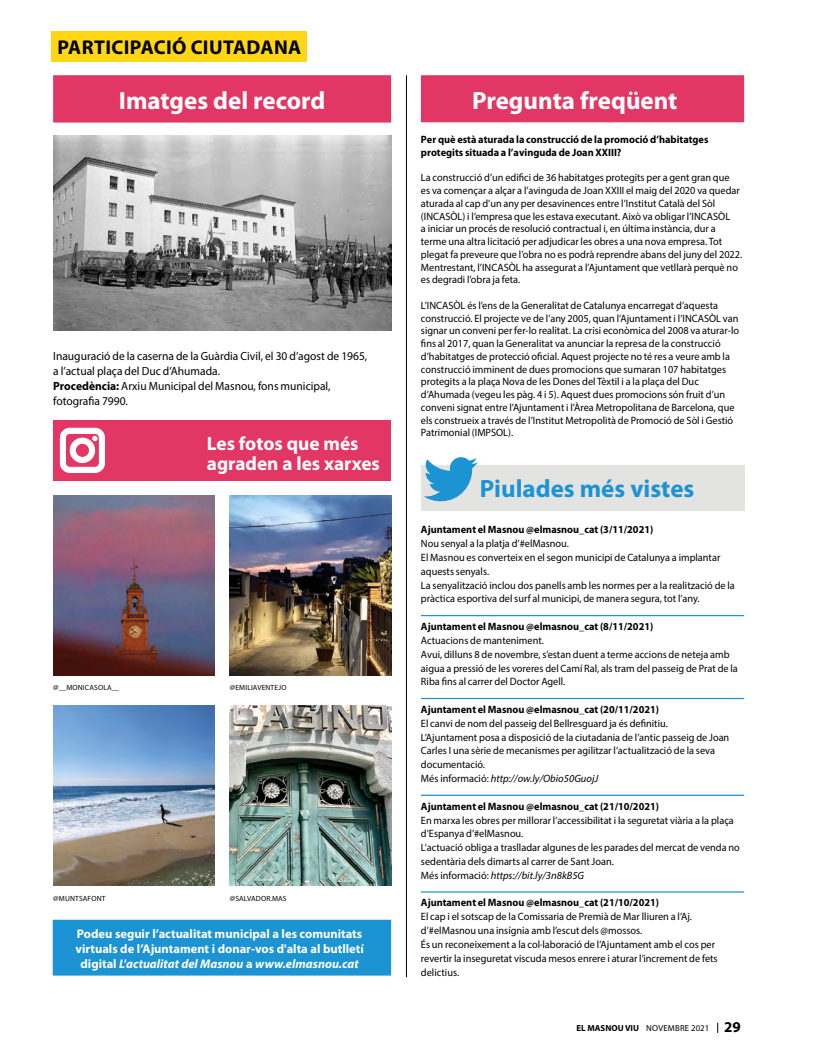
<style>
.page{position:relative;width:815px;height:1053px;background:#fff}
.page>*{position:absolute;margin:0;border:0;box-sizing:border-box;transform-origin:0 0}
.t1{font:700 25px "Myriad Pro";color:#fff}
.t2{font:700 25px "Myriad Pro";color:#1c93d2}
.t3{font:700 20px "Myriad Pro";letter-spacing:.02em;color:#000}
.t4{font:700 19.25px "Myriad Pro";color:#fff}
.t5{font:700 15px "Myriad Pro";color:#000}
.t6{font:700 12.5px/15px "Myriad Pro";color:#fff;text-align:center}
.TEXTO{font:11.88px "Myriad Pro";color:#000}
.TEXTO-2{font:10.62px/12.8px "Myriad Pro";color:#000}
.TEXTO-3{font:700 10.62px/12.8px "Myriad Pro";color:#000}
.TEXTO-4{font:italic 10.62px "Myriad Pro";color:#000}
.t7{font:8.75px "Myriad Pro";letter-spacing:.02em;color:#000}
.t8{font:7.5px "Myriad Pro";letter-spacing:.02em;color:#000}
.s1{font-weight:700}
.s2{font-style:italic}
.s3{font-style:normal}
</style>
<div class="page">
<div style="left:52px;top:31px;width:255px;height:31px;background:#ffd613"></div>
<div style="left:53px;top:919px;width:338px;height:56px;background:#1c93d2;border:1px solid #1c93d2"></div>
<div style="left:53px;top:420px;width:338px;height:60px;background:#e23764"></div>
<div style="left:53px;top:75px;width:338px;height:48px;background:#e23764;border:1px solid #e23764"></div>
<div style="left:421px;top:75px;width:323px;height:47px;background:#e23764;border:1px solid #e23764"></div>
<hr style="left:406px;top:75px;width:1px;height:902px;background:#000">
<div style="left:421px;top:465px;width:323px;height:45px;background:#e3e3e2"></div>
<svg style="left:423px;top:457px;width:55px;height:44px"></svg>
<svg style="left:60px;top:428px;width:45px;height:44px"></svg>
<img style="left:53px;top:135px;width:338px;height:195px">
<img style="left:53px;top:495px;width:162px;height:180px">
<img style="left:53px;top:705px;width:162px;height:180px">
<img style="left:230px;top:495px;width:161px;height:180px">
<img style="left:230px;top:705px;width:161px;height:180px">
<hr style="left:421px;top:615px;width:323px;height:1px;background:#1c93d2">
<hr style="left:421px;top:697px;width:323px;height:2px;background:#1c93d2">
<hr style="left:421px;top:794px;width:323px;height:1px;background:#1c93d2">
<hr style="left:421px;top:891px;width:323px;height:1px;background:#1c93d2">
<p class="t3" style="left:57px;top:36px;width:246px">PARTICIPACIÓ CIUTADANA</p>
<p class="t1" style="left:119px;top:87px;width:208px">Imatges del record</p>
<p class="t1" style="left:472px;top:87px;width:207px">Pregunta freqüent</p>
<p class="TEXTO" style="left:53px;top:349px;width:316px">Inauguració de la caserna de la Guàrdia Civil, el 30 d’agost de 1965,</p>
<p class="TEXTO" style="left:53px;top:364px;width:169px">a l’actual plaça del Duc d’Ahumada.</p>
<p class="TEXTO" style="left:53px;top:379px;width:279px"><span class="s1">Procedència:</span> Arxiu Municipal del Masnou, fons municipal,</p>
<p class="TEXTO" style="left:53px;top:394px;width:76px">fotografia 7990.</p>
<p class="t4" style="left:207px;top:432px;width:153px">Les fotos que més</p>
<p class="t4" style="left:207px;top:452px;width:175px">agraden a les xarxes</p>
<p class="t8" style="left:53px;top:683px;width:67px">@__MONICASOLA__</p>
<p class="t8" style="left:230px;top:683px;width:58px">@EMILIAVENTEJO</p>
<p class="t8" style="left:53px;top:893px;width:54px">@MUNTSAFONT</p>
<p class="t8" style="left:230px;top:893px;width:58px">@SALVADOR.MAS</p>
<p class="t6" style="left:75px;top:926px;width:290px">Podeu seguir l’actualitat municipal a les comunitats virtuals de l’Ajuntament i donar-vos d'alta al butlletí digital <span class="s2">L'actualitat del Masnou</span> a <span class="s2">www.elmasnou.cat</span></p>
<p class="TEXTO-3" style="left:421px;top:133px;width:289px">Per què està aturada la construcció de la promoció d’habitatges protegits situada a l’avinguda de Joan XXIII?</p>
<p class="TEXTO-2" style="left:421px;top:171px;width:323px">La construcció d’un edifici de 36 habitatges protegits per a gent gran que<br>es va començar a alçar a l’avinguda de Joan XXIII el maig del 2020 va quedar aturada al cap d’un any per desavinences entre l’Institut Català del Sòl (INCASÒL) i l’empresa que les estava executant. Això va obligar l’INCASÒL<br>a iniciar un procés de resolució contractual i, en última instància, dur a terme una altra licitació per adjudicar les obres a una nova empresa. Tot plegat fa preveure que l’obra no es podrà reprendre abans del juny del 2022.<br>Mentrestant, l’INCASÒL ha assegurat a l’Ajuntament que vetllarà perquè no es degradi l’obra ja feta.</p>
<p class="TEXTO-2" style="left:421px;top:299px;width:320px">L’INCASÒL és l’ens de la Generalitat de Catalunya encarregat d’aquesta construcció. El projecte ve de l’any 2005, quan l’Ajuntament i l’INCASÒL van signar un conveni per fer-lo realitat. La crisi econòmica del 2008 va aturar-lo fins al 2017, quan la Generalitat va anunciar la represa de la construcció d’habitatges de protecció oficial. Aquest projecte no té res a veure amb la construcció imminent de dues promocions que sumaran 107 habitatges protegits a la plaça Nova de les Dones del Tèxtil i a la plaça del Duc d’Ahumada (vegeu les pàg. 4 i 5). Aquest dues promocions són fruit d’un conveni signat entre l’Ajuntament i l’Àrea Metropolitana de Barcelona, que els construeix a través de l’Institut Metropolità de Promoció de Sòl i Gestió Patrimonial (IMPSOL).</p>
<p class="t2" style="left:480px;top:474px;width:216px">Piulades més vistes</p>
<p class="TEXTO-3" style="left:421px;top:523px;width:234px">Ajuntament el Masnou @elmasnou_cat (3/11/2021)</p>
<p class="TEXTO-2" style="left:421px;top:537px;width:150px">Nou senyal a la platja d’#elMasnou.</p>
<p class="TEXTO-2" style="left:421px;top:550px;width:301px;line-height:13.9px">El Masnou es converteix en el segon municipi de Catalunya a implantar aquests senyals.</p>
<p class="TEXTO-2" style="left:421px;top:578px;width:315px;line-height:13.9px">La senyalització inclou dos panells amb les normes per a la realització de la pràctica esportiva del surf al municipi, de manera segura, tot l’any.</p>
<p class="TEXTO-3" style="left:421px;top:620px;width:234px">Ajuntament el Masnou @elmasnou_cat (8/11/2021)</p>
<p class="TEXTO-2" style="left:421px;top:633px;width:124px">Actuacions de manteniment.</p>
<p class="TEXTO-2" style="left:421px;top:647px;width:318px;line-height:13.9px">Avui, dilluns 8 de novembre, s’estan duent a terme accions de neteja amb aigua a pressió de les voreres del Camí Ral, als tram del passeig de Prat de la<br>Riba fins al carrer del Doctor Agell.</p>
<p class="TEXTO-3" style="left:421px;top:703px;width:240px">Ajuntament el Masnou @elmasnou_cat (20/11/2021)</p>
<p class="TEXTO-2" style="left:421px;top:716px;width:248px">El canvi de nom del passeig del Bellresguard ja és definitiu.</p>
<p class="TEXTO-2" style="left:421px;top:730px;width:310px;line-height:13.9px">L’Ajuntament posa a disposició de la ciutadania de l’antic passeig de Joan<br>Carles I una sèrie de mecanismes per agilitzar l’actualització de la seva documentació.</p>
<p class="TEXTO-4" style="left:421px;top:771px;width:179px"><span class="s3">Més informació:</span> http://ow.ly/Obio50GuojJ</p>
<p class="TEXTO-3" style="left:421px;top:799px;width:240px">Ajuntament el Masnou @elmasnou_cat (21/10/2021)</p>
<p class="TEXTO-2" style="left:421px;top:812px;width:314px;line-height:13.9px">En marxa les obres per millorar l’accessibilitat i la seguretat viària a la plaça d’Espanya d’#elMasnou.</p>
<p class="TEXTO-2" style="left:421px;top:840px;width:320px;line-height:13.9px">L’actuació obliga a traslladar algunes de les parades del mercat de venda no sedentària dels dimarts al carrer de Sant Joan.</p>
<p class="TEXTO-4" style="left:421px;top:868px;width:165px"><span class="s3">Més informació:</span> https://bit.ly/3n8kB5G</p>
<p class="TEXTO-3" style="left:421px;top:896px;width:240px">Ajuntament el Masnou @elmasnou_cat (21/10/2021)</p>
<p class="TEXTO-2" style="left:421px;top:909px;width:273px;line-height:13.9px">El cap i el sotscap de la Comissaria de Premià de Mar lliuren a l’Aj. d’#elMasnou una insígnia amb l’escut dels @mossos.</p>
<p class="TEXTO-2" style="left:421px;top:937px;width:298px;line-height:13.9px">És un reconeixement a la col·laboració de l’Ajuntament amb el cos per revertir la inseguretat viscuda mesos enrere i aturar l’increment de fets delictius.</p>
<p class="t7" style="left:577px;top:1022px;width:134px"><span class="s1">EL MASNOU VIU</span> NOVEMBRE 2021</p>
<p class="t5" style="left:724px;top:1018px;width:18px">29</p>
</div>
